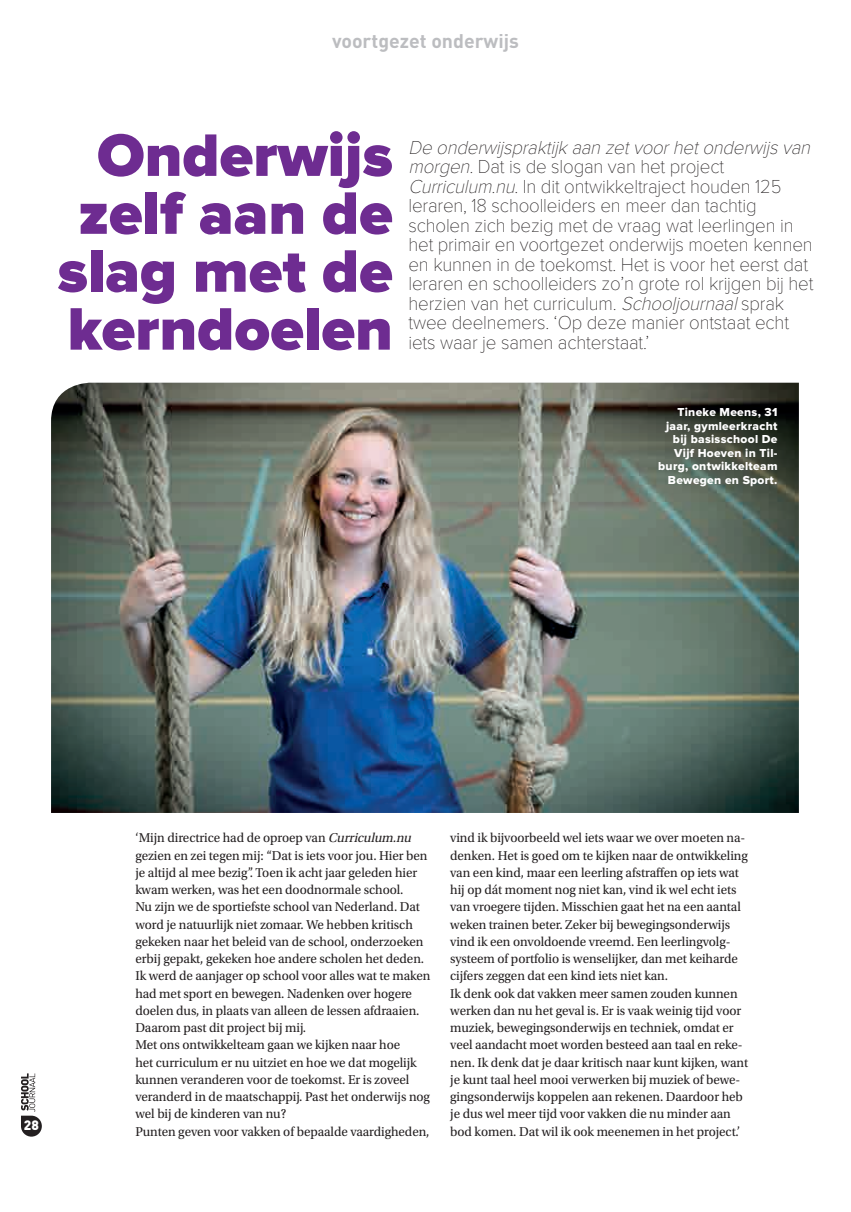
<style>
.page{position:relative;width:851px;height:1212px;background:#fff}
.page>*{position:absolute;margin:0;border:0;box-sizing:border-box;transform-origin:0 0}
.t1{font:900 62.1px/57.9px "Proxima Nova";color:#6e2c91;text-align:right}
.t2{font:100 19.5px/19.5px "Proxima Nova T";letter-spacing:-.01em;color:#231f20;scale:.96 1}
.t3{font:700 19.5px "DIN";color:#bcbdc0}
.t4{font:13.5px/17.2px "Utopia Std";letter-spacing:-.005em;color:#231f20}
.t5{font:900 13.5px "DIN";color:#fff}
.t6{font:12px/13.5px "Proxima Nova Extrabld";letter-spacing:.025em;color:#fff;text-align:right}
.s1{font-style:italic}
</style>
<div class="page">
<img style="left:51px;top:383px;width:747px;height:430px">
<svg style="left:21px;top:1073px;width:21px;height:63px"></svg>
<h2 class="t3" style="left:332px;top:29px;width:188px">voortgezet onderwijs</h2>
<h1 class="t1" style="left:57px;top:128px;width:337px">Onderwijs zelf aan de slag met de kerndoelen</h1>
<p class="t2" style="left:408px;top:138px;width:425px"><span class="s1">De onderwijspraktijkaan zetvoorhetonderwijsvan morgen.</span>Dat is de slogan van het project <span class="s1">Curriculum.nu</span>. In dit ontwikkeltraject houden 125 leraren, 18 schoolleiders en meer dan tachtig scholen zich bezig met de vraag wat leerlingen in het primair en voortgezet onderwijs moeten kennen en kunnen in de toekomst. Het is voor het eerst dat leraren en schoolleiders zo’n grote rol krijgen bij het herzien van het curriculum. <span class="s1">Schooljournaal</span>sprak twee deelnemers. ‘Op deze manier ontstaat echt iets waar je samen achterstaat.’</p>
<p class="t6" style="left:658px;top:406px;width:121px">Tineke Meens, 31 jaar, gymleerkracht bij basisschool De<br>Vijf Hoeven in Til&shy;burg, ontwikkelteam<br>Bewegen en Sport.</p>
<p class="t5" style="left:24px;top:1116px;width:17px">28</p>
<p class="t4" style="left:135px;top:829px;width:296px">‘Mijn directrice had de oproep van <span class="s1">Curriculum.nu </span>gezien en zei tegen mij: “Dat is iets voor jou. Hier ben je altijd al mee bezig”. Toen ik acht jaar geleden hier kwam werken, was het een doodnormale school.<br>Nu zijn we de sportiefste school van Nederland. Dat word je natuurlijk niet zomaar. We hebben kritisch gekeken naar het beleid van de school, onderzoeken erbij gepakt, gekeken hoe andere scholen het deden.<br>Ik werd de aanjager op school voor alles wat te maken had met sport en bewegen. Nadenken over hogere doelen dus, in plaats van alleen de lessen afdraaien.<br>Daarom past dit project bij mij.<br>Met ons ontwikkelteam gaan we kijken naar hoe<br>het curriculum er nu uitziet en hoe we dat mogelijk kunnen veranderen voor de toekomst. Er is zoveel veranderd in de maatschappij. Past het onderwijs nog wel bij de kinderen van nu?<br>Punten geven voor vakken of bepaalde vaardigheden,</p>
<p class="t4" style="left:450px;top:829px;width:299px">vind ik bijvoorbeeld wel iets waar we over moeten na&shy;denken. Het is goed om te kijken naar de ontwikkeling van een kind, maar een leerling afstraffen op iets wat hij op dát moment nog niet kan, vind ik wel echt iets van vroegere tijden. Misschien gaat het na een aantal weken trainen beter. Zeker bij bewegingsonderwijs vind ik een onvoldoende vreemd. Een leerlingvolg&shy;systeem of portfolio is wenselijker, dan met keiharde cijfers zeggen dat een kind iets niet kan.<br>Ik denk ook dat vakken meer samen zouden kunnen werken dan nu het geval is. Er is vaak weinig tijd voor muziek, bewegingsonderwijs en techniek, omdat er veel aandacht moet worden besteed aan taal en reke&shy;nen. Ik denk dat je daar kritisch naar kunt kijken, want je kunt taal heel mooi verwerken bij muziek of bewe&shy;gingsonderwijs koppelen aan rekenen. Daardoor heb je dus wel meer tijd voor vakken die nu minder aan bod komen. Dat wil ik ook meenemen in het project.’</p>
</div>
